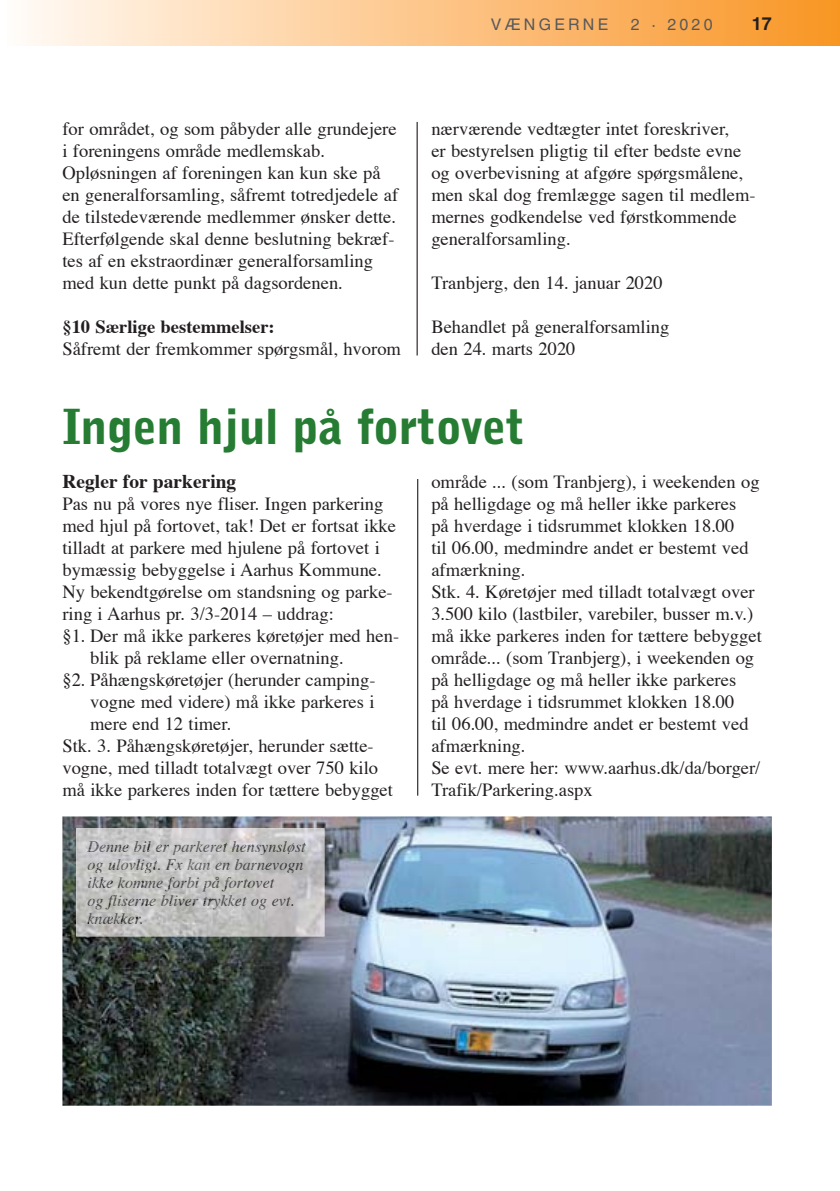
<style>
.page{position:relative;width:840px;height:1191px;background:#fff}
.page>*{position:absolute;margin:0;border:0;box-sizing:border-box;transform-origin:0 0}
.t1{font:900 48px "Bell Gothic Std";letter-spacing:-.01em;color:#257c32}
.t2{font:700 19.6px "Times";color:#231f20}
.t3{font:18.4px/22px "Times";color:#231f20}
.t4{font:700 18.4px "Times";color:#231f20}
.t5{font:700 18px "Helvetica";color:#231f20}
.t6{font:italic 16px/18px "Times";color:#434445}
.t7{font:16px "Helvetica";letter-spacing:.2em;color:#58595b}
.s1{color:#444446}
.s2{color:#424445}
.s3{color:#373736}
.s4{color:#434343}
.s5{color:#4e4f50}
.s6{color:#4f4e50}
.s7{color:#4b4c4d}
.s8{color:#4b4c4e}
.s9{color:#54555a}
.s10{color:#404141}
.s11{color:#424344}
.s12{color:#4b4d50}
.s13{color:#414344}
.s14{color:#444546}
.s15{color:#4e5053}
.s16{color:#4b4d4e}
.s17{color:#444545}
.s18{color:#414242}
.s19{color:#414143}
.s20{color:#353535}
.s21{color:#2d2c2d}
.s22{color:#4a4c4e}
.s23{color:#4a4b4d}
.s24{color:#424342}
.s25{color:#434345}
.s26{color:#3a3a3b}
.s27{color:#424443}
.s28{color:#4a4b4c}
.s29{color:#444345}
.s30{color:#454446}
.s31{color:#353636}
.s32{color:#484948}
.s33{color:#424243}
.s34{color:#424244}
.s35{color:#4f5051}
.s36{color:#434442}
.s37{color:#393a3c}
.s38{color:#444445}
.s39{color:#3a3a3a}
.s40{color:#424143}
.s41{color:#3b3b3d}
.s42{color:#3e3e3e}
</style>
<div class="page">
<hr style="left:416px;top:122px;width:1px;height:233px;background:#231f20">
<div style="left:0;top:0;width:839px;height:45px;background:linear-gradient(to right,#fffbf7,#f99524)"></div>
<hr style="left:417px;top:479px;width:1px;height:316px;background:#231f20">
<img style="left:62px;top:816px;width:709px;height:289px">
<img style="left:76px;top:828px;width:248px;height:108px">
<img style="left:87px;top:840px;width:219px;height:15px">
<img style="left:88px;top:858px;width:215px;height:15px">
<img style="left:88px;top:876px;width:186px;height:15px">
<img style="left:88px;top:894px;width:206px;height:15px">
<img style="left:88px;top:912px;width:54px;height:12px">
<p class="t7" style="left:490px;top:18px;width:119px">VÆNGERNE</p>
<p class="t7" style="left:630px;top:18px;width:83px">2 · 2020</p>
<p class="t5" style="left:751px;top:17px;width:22px">17</p>
<p class="t3" style="left:62px;top:120px;width:337px">for området, og som påbyder alle grundejere i foreningens område medlemskab.<br>Opløsningen af foreningen kan kun ske på en generalforsamling, såfremt totredjedele af de tilstedeværende medlemmer ønsker dette.<br>Efterfølgende skal denne beslutning bekræf&shy;tes af en ekstraordinær generalforsamling med kun dette punkt på dagsordenen.</p>
<p class="t4" style="left:62px;top:320px;width:214px">§10 Særlige bestemmelser:</p>
<p class="t3" style="left:62px;top:340px;width:340px">Såfremt der fremkommer spørgsmål, hvorom</p>
<p class="t3" style="left:431px;top:120px;width:326px">nærværende vedtægter intet foreskriver,<br>er bestyrelsen pligtig til efter bedste evne og overbevisning at afgøre spørgsmålene, men skal dog fremlægge sagen til medlem&shy;mernes godkendelse ved førstkommende generalforsamling.</p>
<p class="t3" style="left:431px;top:274px;width:233px">Tranbjerg, den 14. januar 2020</p>
<p class="t3" style="left:431px;top:318px;width:239px">Behandlet på generalforsamling den 24. marts 2020</p>
<h1 class="t1" style="left:62px;top:407px;width:463px">Ingen hjul på fortovet</h1>
<p class="t2" style="left:62px;top:473px;width:175px">Regler for parkering</p>
<p class="t3" style="left:62px;top:494px;width:322px">Pas nu på vores nye fliser. Ingen parkering</p>
<p class="t3" style="left:62px;top:516px;width:335px">med hjul på fortovet, tak! Det er fortsat ikke</p>
<p class="t3" style="left:62px;top:538px;width:319px">tilladt at parkere med hjulene på fortovet i</p>
<p class="t3" style="left:62px;top:560px;width:320px">bymæssig bebyggelse i Aarhus Kommune.</p>
<p class="t3" style="left:62px;top:582px;width:331px">Ny bekendtgørelse om standsning og parke-</p>
<p class="t3" style="left:62px;top:604px;width:273px">ring i Aarhus pr. 3/3-2014 – uddrag:</p>
<p class="t3" style="left:62px;top:626px;width:338px">§1. Der må ikke parkeres køretøjer med hen-</p>
<p class="t3" style="left:90px;top:648px;width:255px">blik på reklame eller overnatning.</p>
<p class="t3" style="left:62px;top:670px;width:314px">§2. Påhængskøretøjer (herunder camping-</p>
<p class="t3" style="left:90px;top:692px;width:285px">vogne med videre) må ikke parkeres i</p>
<p class="t3" style="left:90px;top:714px;width:142px">mere end 12 timer.</p>
<p class="t3" style="left:62px;top:736px;width:313px">Stk. 3. Påhængskøretøjer, herunder sætte-</p>
<p class="t3" style="left:62px;top:758px;width:317px">vogne, med tilladt totalvægt over 750 kilo</p>
<p class="t3" style="left:62px;top:780px;width:332px">må ikke parkeres inden for tættere bebygget</p>
<p class="t6" style="left:87px;top:838px;width:219px"><span class="s1">Den</span><span class="s2">ne</span> bil <span class="s3">e</span><span class="s4">r</span> <span class="s5">pa</span><span class="s6">rke</span><span class="s7">ret</span> <span class="s8">he</span><span class="s9">ns</span>y<span class="s10">nsl</span><span class="s11">øst </span><span class="s1">og</span> <span class="s12">ulo</span><span class="s13">vli</span><span class="s14">gt</span><span class="s15">.</span> <span class="s16">Fx</span> <span class="s17">k</span><span class="s14">a</span><span class="s5">n e</span><span class="s18">n b</span><span class="s19">arn</span><span class="s20">evo</span><span class="s21">gn </span><span class="s22">ikk</span><span class="s23">e k</span><span class="s24">omm</span><span class="s25">e f</span><span class="s26">orb</span>i p<span class="s27">å f</span><span class="s28">ort</span><span class="s29">ove</span><span class="s30">t<br></span><span class="s31">og</span> <span class="s32">fli</span><span class="s33">ser</span><span class="s34">ne</span> <span class="s35">bli</span><span class="s36">ver</span> <span class="s37">tr</span>ykk<span class="s38">et</span> <span class="s39">og</span> <span class="s40">evt</span><span class="s41">. </span><span class="s10">knæ</span><span class="s3">kke</span><span class="s42">r.</span></p>
<p class="t3" style="left:431px;top:472px;width:332px">område ... (som Tranbjerg), i weekenden og på helligdage og må heller ikke parkeres<br>på hverdage i tidsrummet klokken 18.00<br>til 06.00, medmindre andet er bestemt ved afmærkning.<br>Stk. 4. Køretøjer med tilladt totalvægt over 3.500 kilo (lastbiler, varebiler, busser m.v.) må ikke parkeres inden for tættere bebygget område... (som Tranbjerg), i weekenden og på helligdage og må heller ikke parkeres<br>på hverdage i tidsrummet klokken 18.00<br>til 06.00, medmindre andet er bestemt ved afmærkning.<br>Se evt. mere her: www.aarhus.dk/da/borger/ Trafik/Parkering.aspx</p>
</div>
